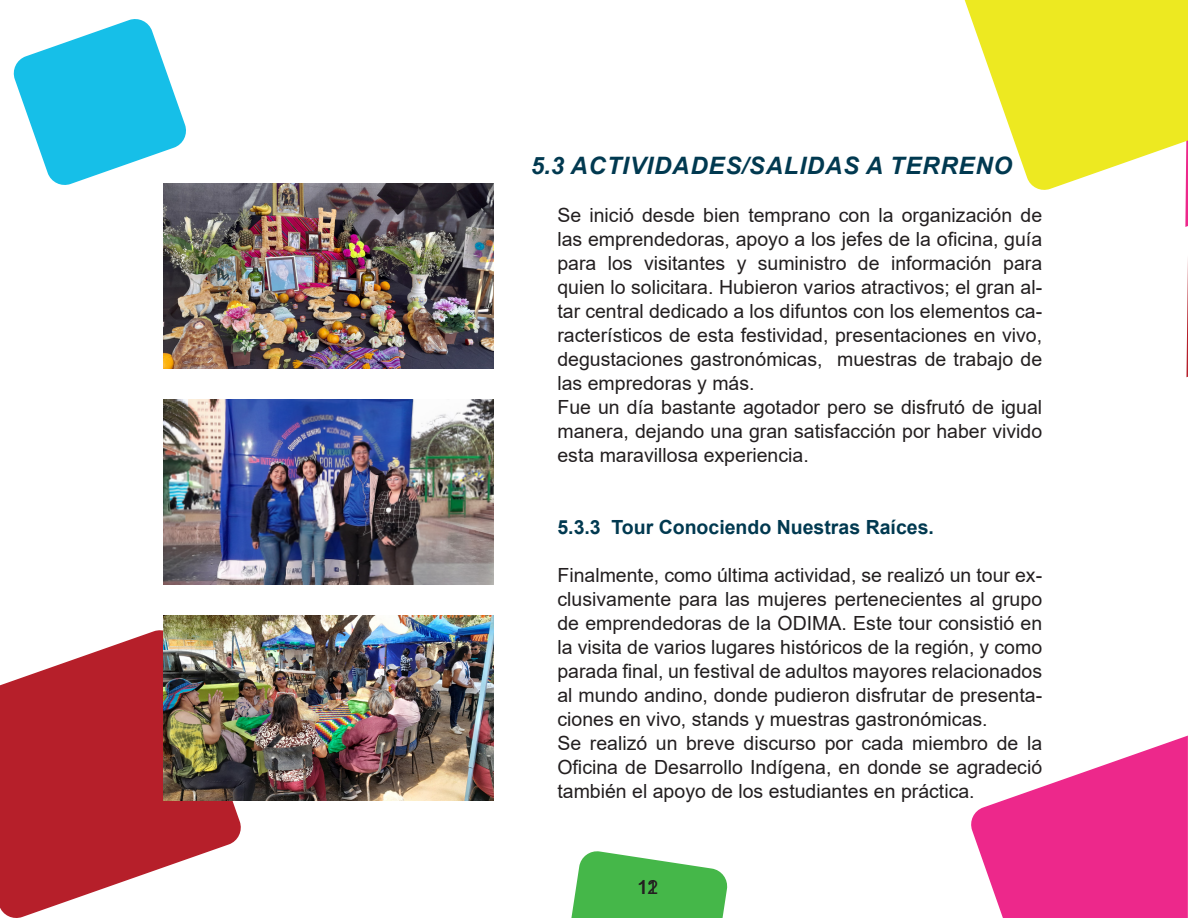
<style>
.page{position:relative;width:1188px;height:918px;background:#fff}
.page>*{position:absolute;margin:0;border:0;box-sizing:border-box;transform-origin:0 0}
.Subtitulos{font:italic 700 24px "Arial";letter-spacing:.035em;color:#013950}
.Texto_de_parrafo{font:19.5px/24px "Arial";color:#231f20;text-align:justify}
.indice_destacar_pala{font:700 19.5px "Arial";color:#013950}
</style>
<div class="page">
<svg style="left:1185px;top:192px;width:3px;height:185px"></svg>
<svg style="left:0;top:628px;width:243px;height:290px;fill:#b61f2a"></svg>
<img style="left:164px;top:183px;width:329px;height:185px">
<img style="left:164px;top:399px;width:329px;height:185px">
<img style="left:164px;top:615px;width:329px;height:185px">
<svg style="left:571px;top:851px;width:157px;height:67px"></svg>
<svg style="left:964px;top:0;width:224px;height:192px;fill:#ede921"></svg>
<svg style="left:13px;top:19px;width:175px;height:168px"></svg>
<svg style="left:971px;top:736px;width:217px;height:182px"></svg>
<p class="Subtitulos" style="left:531px;top:150px;width:483px">5.3 ACTIVIDADES/SALIDAS A TERRENO</p>
<p class="Texto_de_parrafo" style="left:557px;top:203px;width:486px">Se inició desde bien temprano con la organización de las emprendedoras, apoyo a los jefes de la oficina, guía para los visitantes y suministro de información para quien lo solicitara. Hubieron varios atractivos; el gran al&shy;tar central dedicado a los difuntos con los elementos ca&shy;racterísticos de esta festividad, presentaciones en vivo, degustaciones gastronómicas, muestras de trabajo de las empredoras y más.</p>
<p class="Texto_de_parrafo" style="left:557px;top:395px;width:486px">Fue un día bastante agotador pero se disfrutó de igual manera, dejando una gran satisfacción por haber vivido esta maravillosa experiencia.</p>
<p class="indice_destacar_pala" style="left:557px;top:513px;width:378px">5.3.3 Tour Conociendo Nuestras Raíces.</p>
<p class="Texto_de_parrafo" style="left:557px;top:563px;width:486px">Finalmente, como última actividad, se realizó un tour ex&shy;clusivamente para las mujeres pertenecientes al grupo de emprendedoras de la ODIMA. Este tour consistió en la visita de varios lugares históricos de la región, y como parada final, un festival de adultos mayores relacionados al mundo andino, donde pudieron disfrutar de presenta&shy;ciones en vivo, stands y muestras gastronómicas.</p>
<p class="Texto_de_parrafo" style="left:557px;top:731px;width:486px">Se realizó un breve discurso por cada miembro de la Oficina de Desarrollo Indígena, en donde se agradeció también el apoyo de los estudiantes en práctica.</p>
<p class="Texto_de_parrafo" style="left:648px;top:875px;width:12px">2</p>
<p class="Texto_de_parrafo" style="left:637px;top:875px;width:22px">11</p>
</div>
